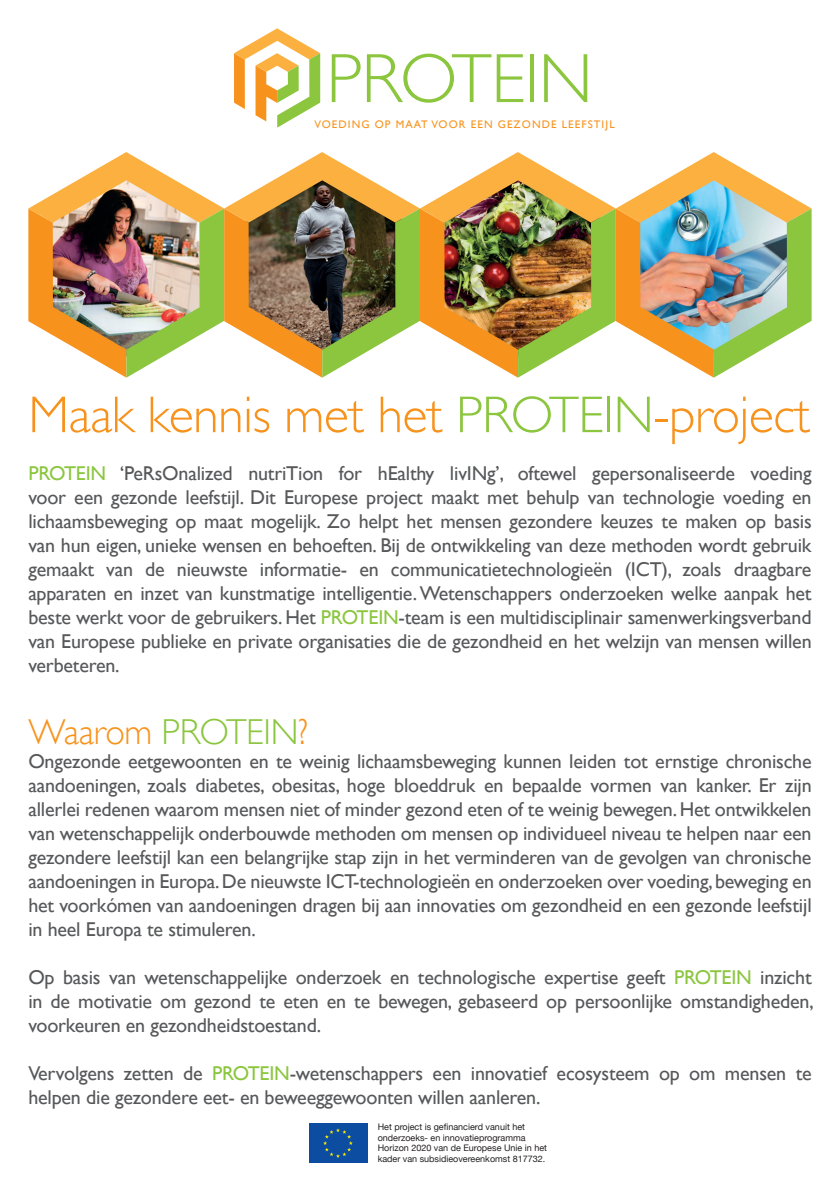
<style>
.page{position:relative;width:840px;height:1191px;background:#fff}
.page>*{position:absolute;margin:0;border:0;box-sizing:border-box;transform-origin:0 0}
.t1{font:300 52px "Gill Sans";letter-spacing:-.01em;color:#f7931d}
.t2{font:300 36px "Gill Sans";letter-spacing:-.01em;color:#f7931d}
.t3{font:20px/24px "Gill Sans";letter-spacing:-.01em;color:#57585a;text-align:justify}
.t4{font:11px "Gill Sans";letter-spacing:.1em;color:#f7931d}
.t5{font:9px/10.8px "Helvetica Neue";color:#231f20}
.s1{color:#8bc63e}
</style>
<div class="page">
<img style="left:28px;top:152px;width:783px;height:226px">
<div style="left:307px;top:1122px;width:61px;height:42px;background:#0d4da1"></div>
<svg style="left:323px;top:1128px;width:29px;height:29px"></svg>
<svg style="left:331px;top:54px;width:29px;height:48px"></svg>
<svg style="left:366px;top:54px;width:157px;height:49px"></svg>
<hr style="left:530px;top:54px;width:3px;height:48px;background:#8bc63e">
<svg style="left:544px;top:54px;width:43px;height:48px"></svg>
<svg style="left:234px;top:28px;width:86px;height:100px"></svg>
<p class="t4" style="left:314px;top:117px;width:16px">Voedin</p>
<p class="t4" style="left:361px;top:117px;width:80px">g op maat voor</p>
<p class="t4" style="left:470px;top:117px;width:8px">een</p>
<p class="t4" style="left:497px;top:117px;width:19px">gezonde</p>
<p class="t4" style="left:561px;top:117px;width:54px">leefstijl</p>
<h1 class="t1" style="left:28px;top:385px;width:782px">Maak kennis met het <span class="s1">PROTEIN</span>-project</h1>
<p class="t3" style="left:28px;top:461px;width:784px"><span class="s1">PROTEIN</span> ‘PeRsOnalized nutriTion for hEalthy livINg’, oftewel gepersonaliseerde voeding voor een gezonde leefstijl. Dit Europese project maakt met behulp van technologie voeding en lichaamsbeweging op maat mogelijk. Zo helpt het mensen gezondere keuzes te maken op basis van hun eigen, unieke wensen en behoeften. Bij de ontwikkeling van deze methoden wordt gebruik gemaakt van de nieuwste informatie- en communicatietechnologieën (ICT), zoals draagbare apparaten en inzet van kunstmatige intelligentie. Wetenschappers onderzoeken welke aanpak het beste werkt voor de gebruikers. Het <span class="s1">PROTEIN</span>-team is een multidisciplinair samenwerkingsverband van Europese publieke en private organisaties die de gezondheid en het welzijn van mensen willen verbeteren.</p>
<h2 class="t2" style="left:28px;top:711px;width:281px">Waarom <span class="s1">PROTEIN</span>?</h2>
<p class="t3" style="left:28px;top:749px;width:784px">Ongezonde eetgewoonten en te weinig lichaamsbeweging kunnen leiden tot ernstige chronische aandoeningen, zoals diabetes, obesitas, hoge bloeddruk en bepaalde vormen van kanker. Er zijn allerlei redenen waarom mensen niet of minder gezond eten of te weinig bewegen. Het ontwikkelen van wetenschappelijk onderbouwde methoden om mensen op individueel niveau te helpen naar een gezondere leefstijl kan een belangrijke stap zijn in het verminderen van de gevolgen van chronische aandoeningen in Europa. De nieuwste ICT-technologieën en onderzoeken over voeding, beweging en het voorkómen van aandoeningen dragen bij aan innovaties om gezondheid en een gezonde leefstijl in heel Europa te stimuleren.</p>
<p class="t3" style="left:28px;top:965px;width:786px">Op basis van wetenschappelijke onderzoek en technologische expertise geeft <span class="s1">PROTEIN</span> inzicht in de motivatie om gezond te eten en te bewegen, gebaseerd op persoonlijke omstandigheden, voorkeuren en gezondheidstoestand.</p>
<p class="t3" style="left:28px;top:1061px;width:784px">Vervolgens zetten de <span class="s1">PROTEIN</span>-wetenschappers een innovatief ecosysteem op om mensen te helpen die gezondere eet- en beweeggewoonten willen aanleren.</p>
<p class="t5" style="left:377px;top:1120px;width:171px">Het project is gefinancierd vanuit het onderzoeks- en innovatieprogramma Horizon 2020 van de Europese Unie in het kader van subsidieovereenkomst 817732.</p>
</div>
